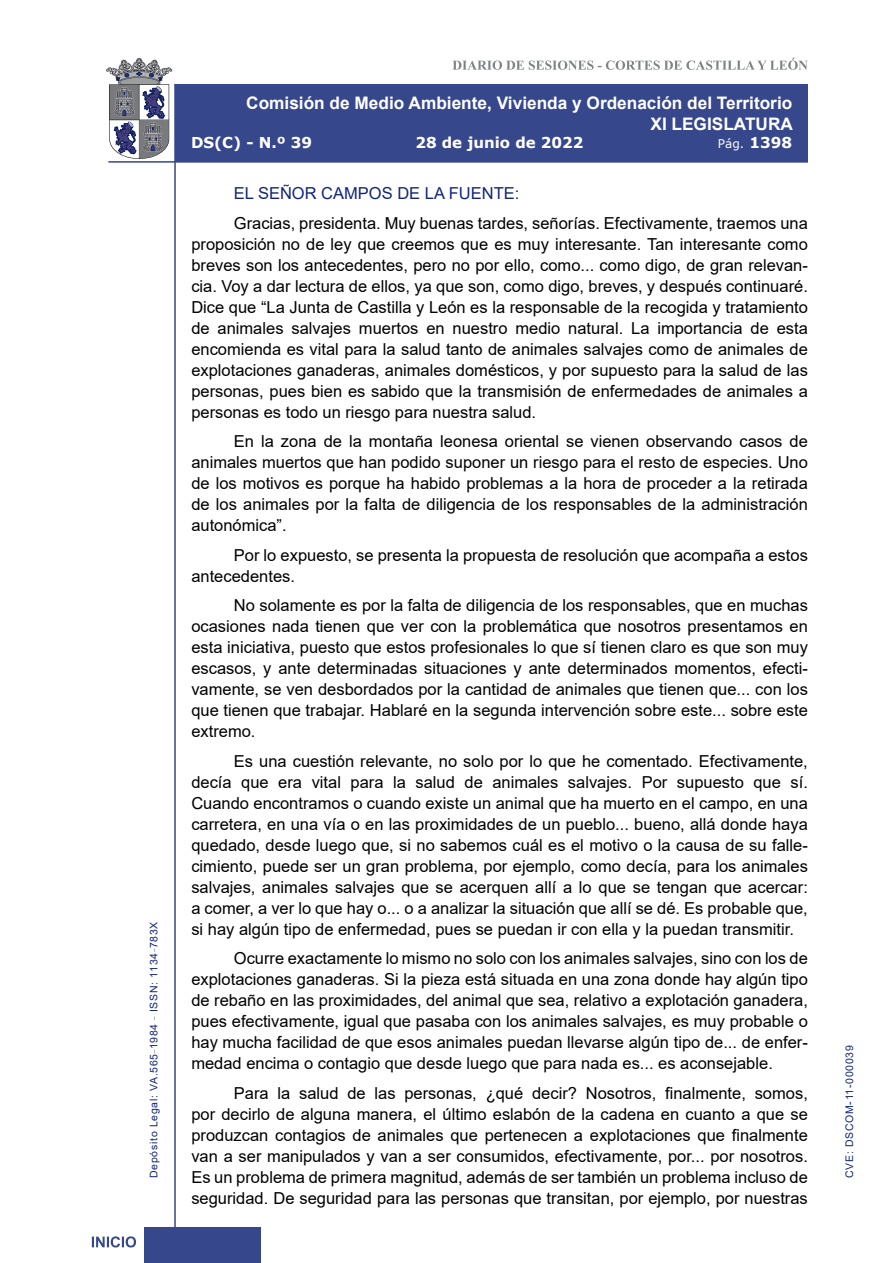
<style>
.page{position:relative;width:893px;height:1263px;background:#fff}
.page>*{position:absolute;margin:0;border:0;box-sizing:border-box;transform-origin:0 0}
.t1{font:700 17.25px/20.7px "Arial";color:#fff;text-align:right}
.t2{font:16.5px/21px "Arial";color:#000;text-align:justify}
.Orador{font:16.5px "Arial";color:#122678}
.t3{font:700 15px "Verdana";color:#fff}
.t4{font:12px "Verdana";color:#fff}
.t5{font:10.5px "Arial";letter-spacing:.065em;color:#122678}
.s1{font-weight:700;font-size:15px}
</style>
<div class="page">
<svg style="left:452px;top:58px;width:356px;height:12px"></svg>
<hr style="left:174px;top:84px;width:2px;height:1179px;background:#36478c">
<div style="left:144px;top:1227px;width:117px;height:36px;background:#36478c"></div>
<div style="left:175px;top:84px;width:633px;height:78px;background:#36478c"></div>
<hr style="left:108px;top:161px;width:700px;height:2px;background:#36478c">
<svg style="left:92px;top:1236px;width:44px;height:11px"></svg>
<svg style="left:106px;top:58px;width:66px;height:101px"></svg>
<p class="t5" style="left:146px;top:1178px;width:258px;rotate:-90deg">Depósito Legal: VA.565<sup>_</sup>1984 <sup>_</sup> ISSN: 1134<sup>_</sup>783X</p>
<p class="t1" style="left:246px;top:93px;width:548px">Comisión de Medio Ambiente, Vivienda y Ordenación del Territorio<br>XI LEGISLATURA</p>
<p class="t3" style="left:191px;top:132px;width:123px">DS(C) - N.º 39</p>
<p class="t3" style="left:415px;top:132px;width:170px">28 de junio de 2022</p>
<p class="t4" style="left:718px;top:135px;width:76px">Pág. <span class="s1">1398</span></p>
<p class="Orador" style="left:234px;top:182px;width:287px">EL SEÑOR CAMPOS DE LA FUENTE:</p>
<p class="t2" style="left:191px;top:212px;width:618px;text-indent:43px">Gracias, presidenta. Muy buenas tardes, señorías. Efectivamente, traemos una proposición no de ley que creemos que es muy interesante. Tan interesante como breves son los antecedentes, pero no por ello, como... como digo, de gran relevan&shy;cia. Voy a dar lectura de ellos, ya que son, como digo, breves, y después continuaré.<br>Dice que “La Junta de Castilla y León es la responsable de la recogida y tratamiento de animales salvajes muertos en nuestro medio natural. La importancia de esta encomienda es vital para la salud tanto de animales salvajes como de animales de explotaciones ganaderas, animales domésticos, y por supuesto para la salud de las personas, pues bien es sabido que la transmisión de enfermedades de animales a personas es todo un riesgo para nuestra salud.</p>
<p class="t2" style="left:191px;top:431px;width:618px;text-indent:43px">En la zona de la montaña leonesa oriental se vienen observando casos de animales muertos que han podido suponer un riesgo para el resto de especies. Uno de los motivos es porque ha habido problemas a la hora de proceder a la retirada de los animales por la falta de diligencia de los responsables de la administración autonómica”.</p>
<p class="t2" style="left:191px;top:544px;width:618px;text-indent:43px">Por lo expuesto, se presenta la propuesta de resolución que acompaña a estos antecedentes.</p>
<p class="t2" style="left:191px;top:595px;width:618px;text-indent:43px">No solamente es por la falta de diligencia de los responsables, que en muchas ocasiones nada tienen que ver con la problemática que nosotros presentamos en esta iniciativa, puesto que estos profesionales lo que sí tienen claro es que son muy escasos, y ante determinadas situaciones y ante determinados momentos, efecti&shy;vamente, se ven desbordados por la cantidad de animales que tienen que... con los que tienen que trabajar. Hablaré en la segunda intervención sobre este... sobre este extremo.</p>
<p class="t2" style="left:191px;top:750px;width:618px;text-indent:43px">Es una cuestión relevante, no solo por lo que he comentado. Efectivamente, decía que era vital para la salud de animales salvajes. Por supuesto que sí.<br>Cuando encontramos o cuando existe un animal que ha muerto en el campo, en una carretera, en una vía o en las proximidades de un pueblo... bueno, allá donde haya quedado, desde luego que, si no sabemos cuál es el motivo o la causa de su falle&shy;cimiento, puede ser un gran problema, por ejemplo, como decía, para los animales salvajes, animales salvajes que se acerquen allí a lo que se tengan que acercar: a comer, a ver lo que hay o... o a analizar la situación que allí se dé. Es probable que, si hay algún tipo de enfermedad, pues se puedan ir con ella y la puedan transmitir.</p>
<p class="t2" style="left:191px;top:948px;width:618px;text-indent:43px">Ocurre exactamente lo mismo no solo con los animales salvajes, sino con los de explotaciones ganaderas. Si la pieza está situada en una zona donde hay algún tipo de rebaño en las proximidades, del animal que sea, relativo a explotación ganadera, pues efectivamente, igual que pasaba con los animales salvajes, es muy probable o hay mucha facilidad de que esos animales puedan llevarse algún tipo de... de enfer&shy;medad encima o contagio que desde luego que para nada es... es aconsejable.</p>
<p class="t2" style="left:191px;top:1082px;width:618px;text-indent:43px">Para la salud de las personas, ¿qué decir? Nosotros, finalmente, somos, por decirlo de alguna manera, el último eslabón de la cadena en cuanto a que se produzcan contagios de animales que pertenecen a explotaciones que finalmente van a ser manipulados y van a ser consumidos, efectivamente, por... por nosotros.<br>Es un problema de primera magnitud, además de ser también un problema incluso de seguridad. De seguridad para las personas que transitan, por ejemplo, por nuestras</p>
<p class="t5" style="left:842px;top:1178px;width:134px;rotate:-90deg">CVE: DSCOM-11-000039</p>
</div>
